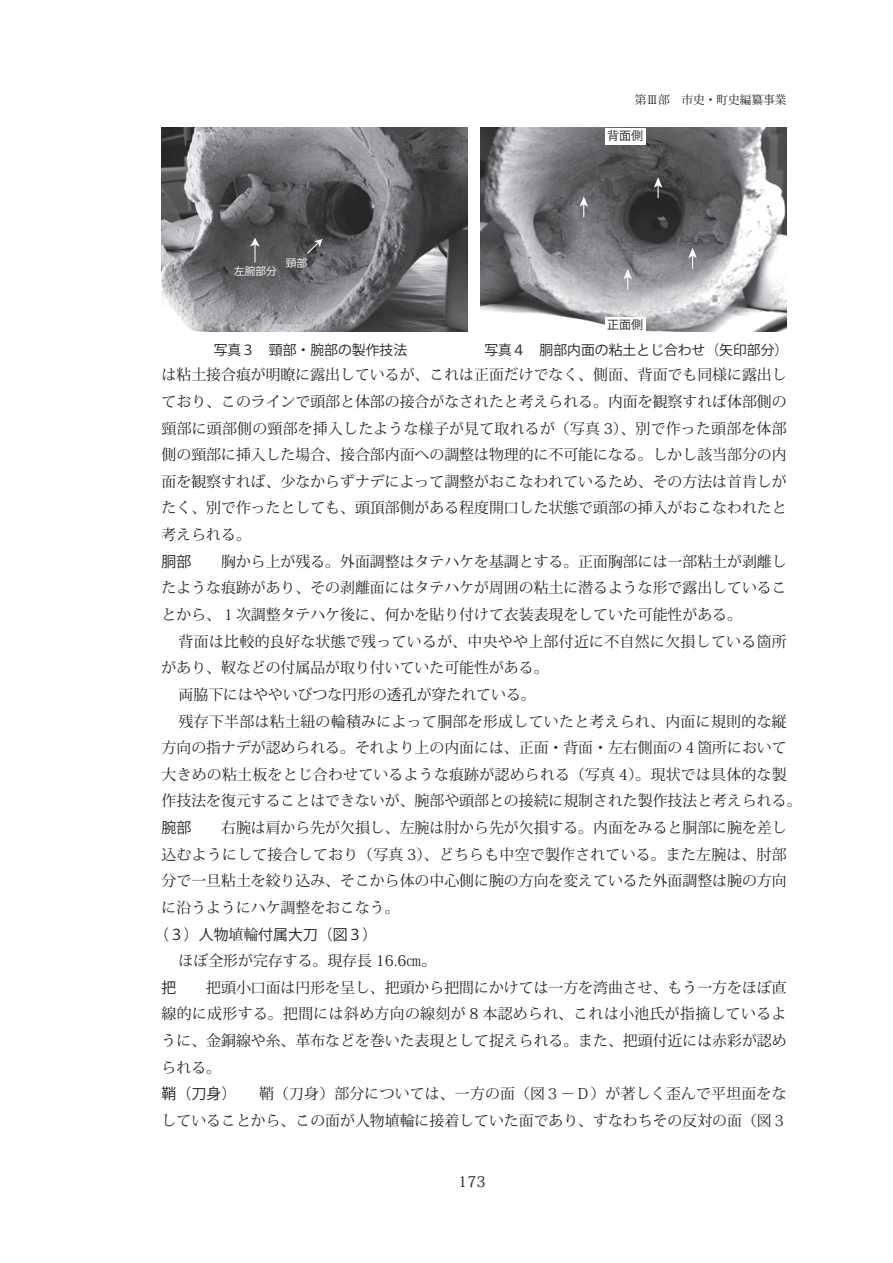
<style>
.page{position:relative;width:893px;height:1263px;background:#fff}
.page>*{position:absolute;margin:0;border:0;box-sizing:border-box;transform-origin:0 0}
.t1{font:14.85px/26.5px "Koz Min Pro";color:#231f20}
.t2{font:14.85px "Koz Min Pro";letter-spacing:.025em;color:#231f20}
.t3{font:14.85px "Koz Min Pro";letter-spacing:.02em;color:#231f20}
.t4{font:14.85px "Koz Go Pro";color:#231f20}
.t5{font:13.8px "Koz Go Pro";color:#231f20}
.t6{font:12px "Koz Go Pr 6 N";color:#231f20}
.t7{font:11.7px "Koz Min Pro";color:#231f20}
.t8{font:10.65px "Koz Go Pr 6 N";color:#fff}
.s1{font-family:"Koz Go Pro"}
.s2{font-family:"Koz Min Pro"}
</style>
<div class="page">
<img style="left:162px;top:128px;width:306px;height:204px">
<svg style="left:250px;top:237px;width:10px;height:25px"></svg>
<svg style="left:306px;top:239px;width:17px;height:16px"></svg>
<img style="left:481px;top:128px;width:306px;height:204px">
<svg style="left:623px;top:269px;width:9px;height:21px"></svg>
<svg style="left:654px;top:177px;width:8px;height:21px"></svg>
<svg style="left:579px;top:196px;width:9px;height:21px"></svg>
<svg style="left:688px;top:248px;width:9px;height:21px"></svg>
<div style="left:605px;top:317px;width:40px;height:15px;background:#fff"></div>
<div style="left:605px;top:128px;width:40px;height:16px;background:#fff"></div>
<p class="t7" style="left:635px;top:91px;width:154px">第Ⅲ部　市史・町史編纂事業</p>
<p class="t8" style="left:234px;top:265px;width:44px">左腕部分</p>
<p class="t8" style="left:286px;top:257px;width:23px">頸部</p>
<p class="t6" style="left:607px;top:129px;width:37px">背面側</p>
<p class="t6" style="left:607px;top:318px;width:37px">正面側</p>
<p class="t5" style="left:214px;top:341px;width:195px">写真３　頸部・腕部の製作技法</p>
<p class="t5" style="left:484px;top:341px;width:306px">写真４　胴部内面の粘土とじ合わせ（矢印部分）</p>
<p class="t1" style="left:162px;top:361px;width:627px">は粘土接合痕が明瞭に露出しているが、これは正面だけでなく、側面、背面でも同様に露出しており、このラインで頭部と体部の接合がなされたと考えられる。内面を観察すれば体部側の頸部に頭部側の頸部を挿入したような様子が見て取れるが（写真 3）、別で作った頭部を体部側の頸部に挿入した場合、接合部内面への調整は物理的に不可能になる。しかし該当部分の内面を観察すれば、少なからずナデによって調整がおこなわれているため、その方法は首肯しがたく、別で作ったとしても、頭頂部側がある程度開口した状態で頭部の挿入がおこなわれたと考えられる。<br><span class="s1">胴部</span>　　胸から上が残る。外面調整はタテハケを基調とする。正面胸部には一部粘土が剥離したような痕跡があり、その剥離面にはタテハケが周囲の粘土に潜るような形で露出していることから、１次調整タテハケ後に、何かを貼り付けて衣装表現をしていた可能性がある。</p>
<p class="t2" style="left:179px;top:631px;width:610px">背面は比較的良好な状態で残っているが、中央やや上部付近に不自然に欠損している箇所</p>
<p class="t1" style="left:162px;top:654px;width:388px">があり、靫などの付属品が取り付いていた可能性がある。</p>
<p class="t1" style="left:179px;top:681px;width:359px">両脇下にはややいびつな円形の透孔が穿たれている。</p>
<p class="t2" style="left:179px;top:710px;width:610px">残存下半部は粘土紐の輪積みによって胴部を形成していたと考えられ、内面に規則的な縦</p>
<p class="t1" style="left:162px;top:734px;width:627px">方向の指ナデが認められる。それより上の内面には、正面・背面・左右側面の４箇所において</p>
<p class="t1" style="left:162px;top:760px;width:627px">大きめの粘土板をとじ合わせているような痕跡が認められる（写真 4）。現状では具体的な製</p>
<p class="t1" style="left:162px;top:787px;width:641px">作技法を復元することはできないが、腕部や頭部との接続に規制された製作技法と考えられる。</p>
<p class="t1" style="left:162px;top:814px;width:627px"><span class="s1">腕部</span>　　右腕は肩から先が欠損し、左腕は肘から先が欠損する。内面をみると胴部に腕を差し</p>
<p class="t3" style="left:162px;top:844px;width:627px">込むようにして接合しており（写真 3）、どちらも中空で製作されている。また左腕は、肘部</p>
<p class="t1" style="left:162px;top:867px;width:627px">分で一旦粘土を絞り込み、そこから体の中心側に腕の方向を変えているた外面調整は腕の方向</p>
<p class="t1" style="left:162px;top:894px;width:240px">に沿うようにハケ調整をおこなう。</p>
<p class="t4" style="left:154px;top:924px;width:225px">（３）人物<span class="s2">埴輪</span>付属大刀（図３）</p>
<p class="t1" style="left:162px;top:947px;width:627px;text-indent:17px">ほぼ全形が完存する。現存長 16.6㎝。<br><span class="s1">把</span>　　把頭小口面は円形を呈し、把頭から把間にかけては一方を湾曲させ、もう一方をほぼ直線的に成形する。把間には斜め方向の線刻が 8 本認められ、これは小池氏が指摘しているように、金銅線や糸、革布などを巻いた表現として捉えられる。また、把頭付近には赤彩が認められる。<br><span class="s1">鞘（刀身）</span>　　鞘（刀身）部分については、一方の面（図３－Ｄ）が著しく歪んで平坦面をなしていることから、この面が人物埴輪に接着していた面であり、すなわちその反対の面（図３</p>
<p class="t1" style="left:458px;top:1168px;width:29px">173</p>
</div>
